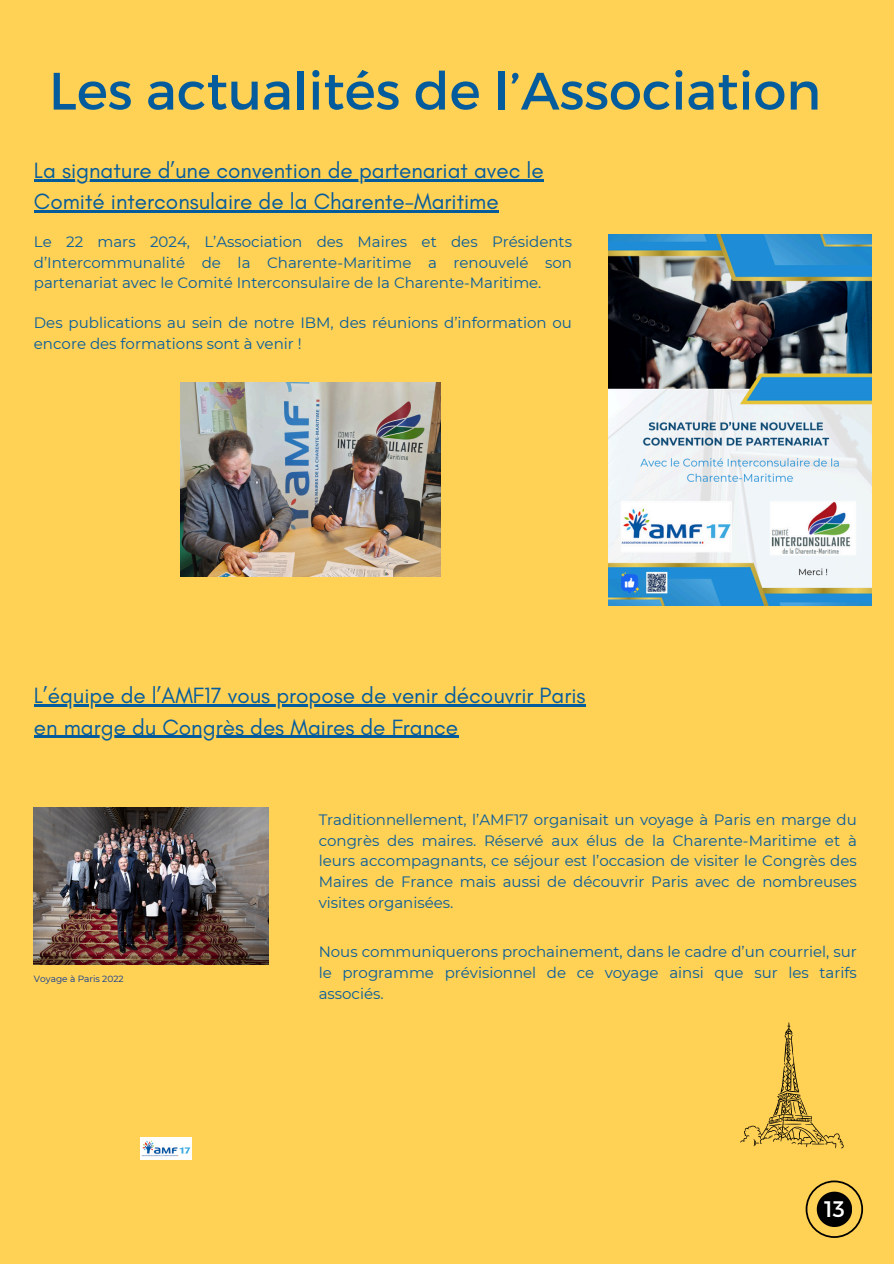
<style>
.page{position:relative;width:894px;height:1264px;background:#fff}
.page>*{position:absolute;margin:0;border:0;box-sizing:border-box;transform-origin:0 0}
.t1{font:52.5px "Montserrat";color:#055c9d}
.t2{font:22.5px/31.5px "Glacial Indifference";color:#055c9d}
.t3{font:22.5px "Montserrat";color:#fff}
.t4{font:15px/20.7px "Montserrat";color:#055c9d;text-align:justify}
.t5{font:9px "Montserrat";color:#039}
</style>
<div class="page">
<div style="left:0;top:0;width:893px;height:1263px;background:#ffd155"></div>
<svg style="left:805px;top:1180px;width:57px;height:57px"></svg>
<img style="left:141px;top:1137px;width:50px;height:22px">
<img style="left:181px;top:382px;width:260px;height:195px">
<img style="left:608px;top:234px;width:263px;height:371px">
<svg style="left:740px;top:1022px;width:103px;height:126px"></svg>
<img style="left:34px;top:807px;width:234px;height:157px">
<hr style="left:34px;top:179px;width:509px;height:2px;background:#055c9d">
<hr style="left:34px;top:210px;width:464px;height:3px;background:#055c9d">
<hr style="left:34px;top:704px;width:551px;height:2px;background:#055c9d">
<hr style="left:34px;top:735px;width:424px;height:3px;background:#055c9d">
<p class="t1" style="left:49px;top:57px;width:773px">Les actualités de l’Association</p>
<p class="t2" style="left:34px;top:154px;width:511px">La signature d’une convention de partenariat avec le<br>Comité interconsulaire de la Charente-Maritime</p>
<h2 class="t4" style="left:34px;top:232px;width:539px;line-height:20.2px">Le 22 mars 2024, L’Association des Maires et des Présidents d’Intercommunalité de la Charente-Maritime a renouvelé son partenariat avec le Comité Interconsulaire de la Charente-Maritime.</h2>
<p class="t4" style="left:34px;top:313px;width:539px;line-height:20.2px">Des publications au sein de notre IBM, des réunions d’information ou encore des formations sont à venir !</p>
<p class="t2" style="left:34px;top:679px;width:553px">L’équipe de l’AMF17 vous propose de venir découvrir Paris</p>
<h3 class="t2" style="left:34px;top:711px;width:425px">en marge du Congrès des Maires de France</h3>
<p class="t5" style="left:34px;top:972px;width:91px">Voyage à Paris 2022</p>
<h3 class="t4" style="left:318px;top:809px;width:539px">Traditionnellement, l’AMF17 organisait un voyage à Paris en marge du congrès des maires. Réservé aux élus de la Charente-Maritime et à leurs accompagnants, ce séjour est l’occasion de visiter le Congrès des Maires de France mais aussi de découvrir Paris avec de nombreuses visites organisées.</h3>
<p class="t4" style="left:318px;top:941px;width:539px">Nous communiquerons prochainement, dans le cadre d’un courriel, sur le programme prévisionnel de ce voyage ainsi que sur les tarifs associés.</p>
<p class="t3" style="left:823px;top:1194px;width:22px">13</p>
</div>
